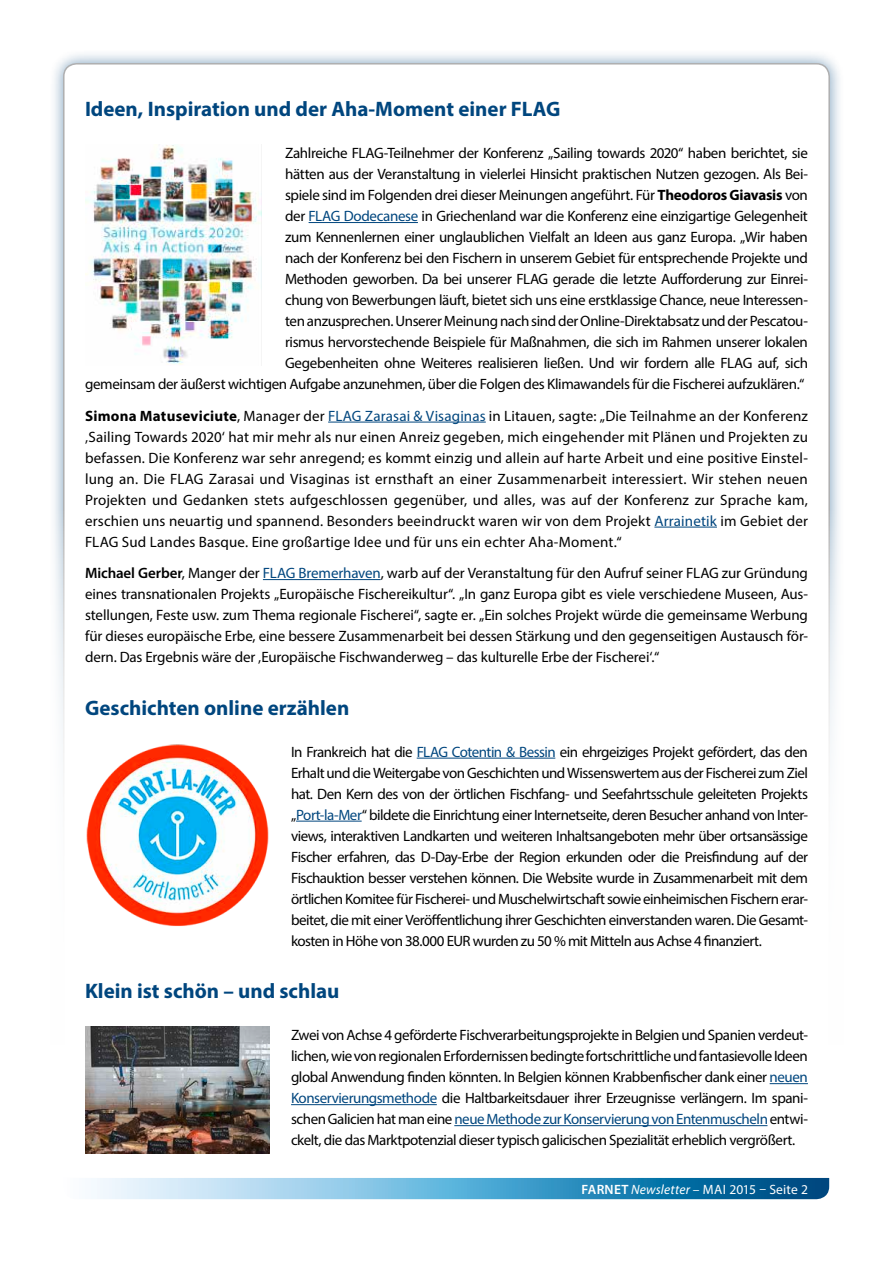
<style>
.page{position:relative;width:893px;height:1263px;background:#fff}
.page>*{position:absolute;margin:0;border:0;box-sizing:border-box;transform-origin:0 0}
.t1{font:700 21px "Myriad Pro";color:#00467e}
.t2{font:15px/21px "Myriad Pro";letter-spacing:-.025em;color:#000;text-align:justify}
.t3{font:13.5px "Myriad Pro";letter-spacing:.015em;color:#fff}
.s1{font-weight:700}
.s2{color:#00467e}
.s3{font-weight:600}
.s4{font-style:italic}
</style>
<div class="page">
<div style="left:49px;top:49px;width:795px;height:1165px;background:#00467e;opacity:.5"></div>
<div style="left:64px;top:64px;width:765px;height:1135px;background:#fff;border-radius:13px"></div>
<div style="left:0;top:510px;width:893px;height:753px;background:#fff"></div>
<svg style="left:91px;top:1178px;width:738px;height:21px;background:#64a9ce"></svg>
<hr style="left:309px;top:222px;width:109px;height:1px;background:#00467e">
<hr style="left:328px;top:422px;width:158px;height:1px;background:#00467e">
<hr style="left:654px;top:527px;width:63px;height:1px;background:#00467e">
<hr style="left:263px;top:579px;width:118px;height:1px;background:#00467e">
<hr style="left:417px;top:758px;width:138px;height:1px;background:#00467e">
<hr style="left:296px;top:821px;width:66px;height:1px;background:#00467e">
<hr style="left:770px;top:1083px;width:38px;height:1px;background:#00467e">
<hr style="left:291px;top:1104px;width:146px;height:1px;background:#00467e">
<hr style="left:454px;top:1125px;width:313px;height:1px;background:#00467e">
<img style="left:86px;top:744px;width:183px;height:182px">
<img style="left:85px;top:1026px;width:185px;height:127px">
<img style="left:85px;top:145px;width:177px;height:220px">
<h1 class="t1" style="left:85px;top:95px;width:477px">Ideen, Inspiration und der Aha-Moment einer FLAG</h1>
<p class="t2" style="left:85px;top:142px;width:724px;text-align:right">Zahlreiche FLAG-Teilnehmer der Konferenz „Sailing towards 2020“ haben berichtet, sie<br>hätten aus der Veranstaltung in vielerlei Hinsicht praktischen Nutzen gezogen. Als Bei-<br>spiele sind im Folgenden drei dieser Meinungen angeführt. Für <span class="s1">Theodoros Giavasis</span> von<br>der <span class="s2">FLAG Dodecanese</span> in Griechenland war die Konferenz eine einzigartige Gelegenheit<br>zum Kennenlernen einer unglaublichen Vielfalt an Ideen aus ganz Europa. „Wir haben<br>nach der Konferenz bei den Fischern in unserem Gebiet für entsprechende Projekte und<br>Methoden geworben. Da bei unserer FLAG gerade die letzte Aufforderung zur Einrei-<br>chung von Bewerbungen läuft, bietet sich uns eine erstklassige Chance, neue Interessen-<br>ten anzusprechen. Unserer Meinung nach sind der Online-Direktabsatz und der Pescatou-<br>rismus hervorstechende Beispiele für Maßnahmen, die sich im Rahmen unserer lokalen<br>Gegebenheiten ohne Weiteres realisieren ließen. Und wir fordern alle FLAG auf, sich<br>gemeinsam der äußerst wichtigen Aufgabe anzunehmen, über die Folgen des Klimawandels für die Fischerei aufzuklären.“</p>
<p class="t2" style="left:85px;top:405px;width:724px"><span class="s1">Simona Matuseviciute</span>, Manager der <span class="s2">FLAG Zarasai &amp; Visaginas</span> in Litauen, sagte: „Die Teilnahme an der Konferenz ‚Sailing Towards 2020‘ hat mir mehr als nur einen Anreiz gegeben, mich eingehender mit Plänen und Projekten zu befassen. Die Konferenz war sehr anregend; es kommt einzig und allein auf harte Arbeit und eine positive Einstel&shy;lung an. Die FLAG Zarasai und Visaginas ist ernsthaft an einer Zusammenarbeit interessiert. Wir stehen neuen Projekten und Gedanken stets aufgeschlossen gegenüber, und alles, was auf der Konferenz zur Sprache kam, erschien uns neuartig und spannend. Besonders beeindruckt waren wir von dem Projekt <span class="s2">Arrainetik</span> im Gebiet der FLAG Sud Landes Basque. Eine großartige Idee und für uns ein echter Aha-Moment.“</p>
<p class="t2" style="left:85px;top:562px;width:724px"><span class="s3">Michael Gerber</span>, Manger der <span class="s2">FLAG Bremerhaven</span>, warb auf der Veranstaltung für den Aufruf seiner FLAG zur Gründung eines transnationalen Projekts „Europäische Fischereikultur“. „In ganz Europa gibt es viele verschiedene Museen, Aus&shy;stellungen, Feste usw. zum Thema regionale Fischerei“, sagte er. „Ein solches Projekt würde die gemeinsame Werbung für dieses europäische Erbe, eine bessere Zusammenarbeit bei dessen Stärkung und den gegenseitigen Austausch för&shy;dern. Das Ergebnis wäre der ‚Europäische Fischwanderweg – das kulturelle Erbe der Fischerei‘.“</p>
<h1 class="t1" style="left:85px;top:694px;width:266px">Geschichten online erzählen</h1>
<p class="t2" style="left:291px;top:741px;width:518px">In Frankreich hat die <span class="s2">FLAG Cotentin &amp; Bessin</span> ein ehrgeiziges Projekt gefördert, das den Erhalt und die Weitergabe von Geschichten und Wissenswertem aus der Fischerei zum Ziel hat. Den Kern des von der örtlichen Fischfang- und Seefahrtsschule geleiteten Projekts „<span class="s2">Port-la-Mer</span>“ bildete die Einrichtung einer Internetseite, deren Besucher anhand von Inter&shy;views, interaktiven Landkarten und weiteren Inhaltsangeboten mehr über ortsansässige Fischer erfahren, das D-Day-Erbe der Region erkunden oder die Preisfindung auf der Fischauktion besser verstehen können. Die Website wurde in Zusammenarbeit mit dem örtlichen Komitee für Fischerei- und Muschelwirtschaft sowie einheimischen Fischern erar&shy;beitet, die mit einer Veröffentlichung ihrer Geschichten einverstanden waren. Die Gesamt&shy;kosten in Höhe von 38.000 EUR wurden zu 50 % mit Mitteln aus Achse 4 finanziert.</p>
<h1 class="t1" style="left:85px;top:977px;width:256px">Klein ist schön – und schlau</h1>
<p class="t2" style="left:291px;top:1024px;width:518px">Zwei von Achse 4 geförderte Fischverarbeitungsprojekte in Belgien und Spanien verdeut&shy;lichen, wie von regionalen Erfordernissen bedingte fortschrittliche und fantasievolle Ideen global Anwendung finden könnten. In Belgien können Krabbenfischer dank einer <span class="s2">neuen Konservierungsmethode</span> die Haltbarkeitsdauer ihrer Erzeugnisse verlängern. Im spani&shy;schen Galicien hat man eine <span class="s2">neue Methode zur Konservierung von Entenmuscheln</span> entwi&shy;ckelt, die das Marktpotenzial dieser typisch galicischen Spezialität erheblich vergrößert.</p>
<p class="t3" style="left:581px;top:1181px;width:228px"><span class="s3">FARNET</span> <span class="s4">Newsletter</span> – MAI 2015 – Seite 2</p>
</div>
